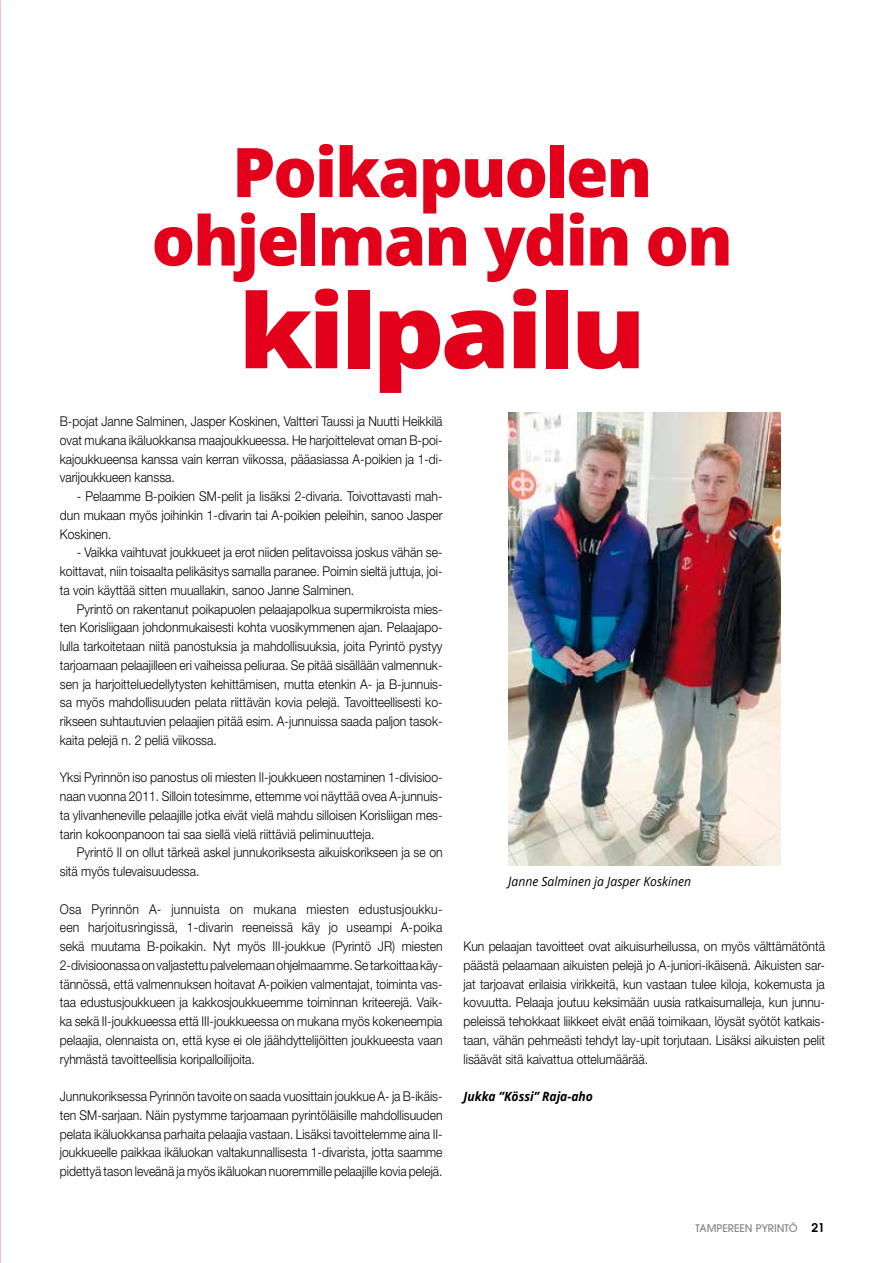
<style>
.page{position:relative;width:893px;height:1263px;background:#fff}
.page>*{position:absolute;margin:0;border:0;box-sizing:border-box;transform-origin:0 0}
.t1{font:800 102.75px "Open Sans";letter-spacing:-.04em;color:#e2001a;scale:1.1 1}
.t2{font:800 68.4px/68.4px "Open Sans";letter-spacing:-.03em;color:#e2001a;text-align:center}
.t3{font:300 13.5px/18.8px "Helvetica Neue";color:#000;text-align:justify;scale:.9 1}
.t4{font:italic 12.75px "Open Sans";color:#000;scale:.95 1}
.t5{font:italic 700 12.75px "Open Sans";color:#000;scale:.95 1}
.t6{font:500 10.5px "ITC Avant Garde Std";color:#87888a}
.s1{font-weight:600;font-size:12px;color:#000}
</style>
<div class="page">
<img style="left:508px;top:412px;width:272px;height:453px">
<h2 class="t2" style="left:152px;top:134px;width:583px">Poikapuolen ohjelman ydin on</h2>
<h1 class="t1" style="left:238px;top:253px;width:372px">kilpailu</h1>
<p class="t3" style="left:60px;top:412px;width:427px">B-pojat Janne Salminen, Jasper Koskinen, Valtteri Taussi ja Nuutti Heikkilä ovat mukana ikäluokkansa maajoukkueessa. He harjoittelevat oman B-poi&shy;kajoukkueensa kanssa vain kerran viikossa, pääasiassa A-poikien ja 1-di&shy;varijoukkueen kanssa.</p>
<p class="t3" style="left:60px;top:487px;width:427px;text-indent:17px">- Pelaamme B-poikien SM-pelit ja lisäksi 2-divaria. Toivottavasti mah&shy;dun mukaan myös joihinkin 1-divarin tai A-poikien peleihin, sanoo Jasper Koskinen.</p>
<p class="t3" style="left:60px;top:543px;width:427px;text-indent:17px">- Vaikka vaihtuvat joukkueet ja erot niiden pelitavoissa joskus vähän se&shy;koittavat, niin toisaalta pelikäsitys samalla paranee. Poimin sieltä juttuja, joi&shy;ta voin käyttää sitten muuallakin, sanoo Janne Salminen.</p>
<p class="t3" style="left:60px;top:599px;width:427px;text-indent:17px">Pyrintö on rakentanut poikapuolen pelaajapolkua supermikroista mies&shy;ten Korisliigaan johdonmukaisesti kohta vuosikymmenen ajan. Pelaajapo&shy;lulla tarkoitetaan niitä panostuksia ja mahdollisuuksia, joita Pyrintö pystyy tarjoamaan pelaajilleen eri vaiheissa peliuraa. Se pitää sisällään valmennuk&shy;sen ja harjoitteluedellytysten kehittämisen, mutta etenkin A- ja B-junnuis&shy;sa myös mahdollisuuden pelata riittävän kovia pelejä. Tavoitteellisesti ko&shy;rikseen suhtautuvien pelaajien pitää esim. A-junnuissa saada paljon tasok&shy;kaita pelejä n. 2 peliä viikossa.</p>
<p class="t3" style="left:60px;top:768px;width:427px">Yksi Pyrinnön iso panostus oli miesten II-joukkueen nostaminen 1-divisioo&shy;naan vuonna 2011. Silloin totesimme, ettemme voi näyttää ovea A-junnuis&shy;ta ylivanheneville pelaajille jotka eivät vielä mahdu silloisen Korisliigan mes&shy;tarin kokoonpanoon tai saa siellä vielä riittäviä peliminuutteja.</p>
<p class="t3" style="left:60px;top:843px;width:427px;text-indent:17px">Pyrintö II on ollut tärkeä askel junnukoriksesta aikuiskorikseen ja se on sitä myös tulevaisuudessa.</p>
<p class="t3" style="left:60px;top:899px;width:427px">Osa Pyrinnön A- junnuista on mukana miesten edustusjoukku&shy;een harjoitusringissä, 1-divarin reeneissä käy jo useampi A-poika sekä muutama B-poikakin. Nyt myös III-joukkue (Pyrintö JR) miesten 2-divisioonassa on valjastettu palvelemaan ohjelmaamme. Se tarkoittaa käy&shy;tännössä, että valmennuksen hoitavat A-poikien valmentajat, toiminta vas&shy;taa edustusjoukkueen ja kakkosjoukkueemme toiminnan kriteerejä. Vaik&shy;ka sekä II-joukkueessa että III-joukkueessa on mukana myös kokeneempia pelaajia, olennaista on, että kyse ei ole jäähdyttelijöitten joukkueesta vaan ryhmästä tavoitteellisia koripalloilijoita.</p>
<p class="t3" style="left:60px;top:1087px;width:427px">Junnukoriksessa Pyrinnön tavoite on saada vuosittain joukkue A- ja B-ikäis&shy;ten SM-sarjaan. Näin pystymme tarjoamaan pyrintöläisille mahdollisuuden pelata ikäluokkansa parhaita pelaajia vastaan. Lisäksi tavoittelemme aina II&shy;joukkueelle paikkaa ikäluokan valtakunnallisesta 1-divarista, jotta saamme pidettyä tason leveänä ja myös ikäluokan nuoremmille pelaajille kovia pelejä.</p>
<p class="t4" style="left:508px;top:872px;width:194px">Janne Salminen ja Jasper Koskinen</p>
<p class="t3" style="left:463px;top:937px;width:403px">Kun pelaajan tavoitteet ovat aikuisurheilussa, on myös välttämätöntä päästä pelaamaan aikuisten pelejä jo A-juniori-ikäisenä. Aikuisten sar&shy;jat tarjoavat erilaisia virikkeitä, kun vastaan tulee kiloja, kokemusta ja kovuutta. Pelaaja joutuu keksimään uusia ratkaisumalleja, kun junnu&shy;peleissä tehokkaat liikkeet eivät enää toimikaan, löysät syötöt katkais&shy;taan, vähän pehmeästi tehdyt lay-upit torjutaan. Lisäksi aikuisten pelit lisäävät sitä kaivattua ottelumäärää.</p>
<p class="t5" style="left:463px;top:1087px;width:138px">Jukka ”Kössi” Raja-aho</p>
<p class="t6" style="left:695px;top:1221px;width:131px">TAMPEREEN PYRINTÖ <span class="s1">21</span></p>
</div>
